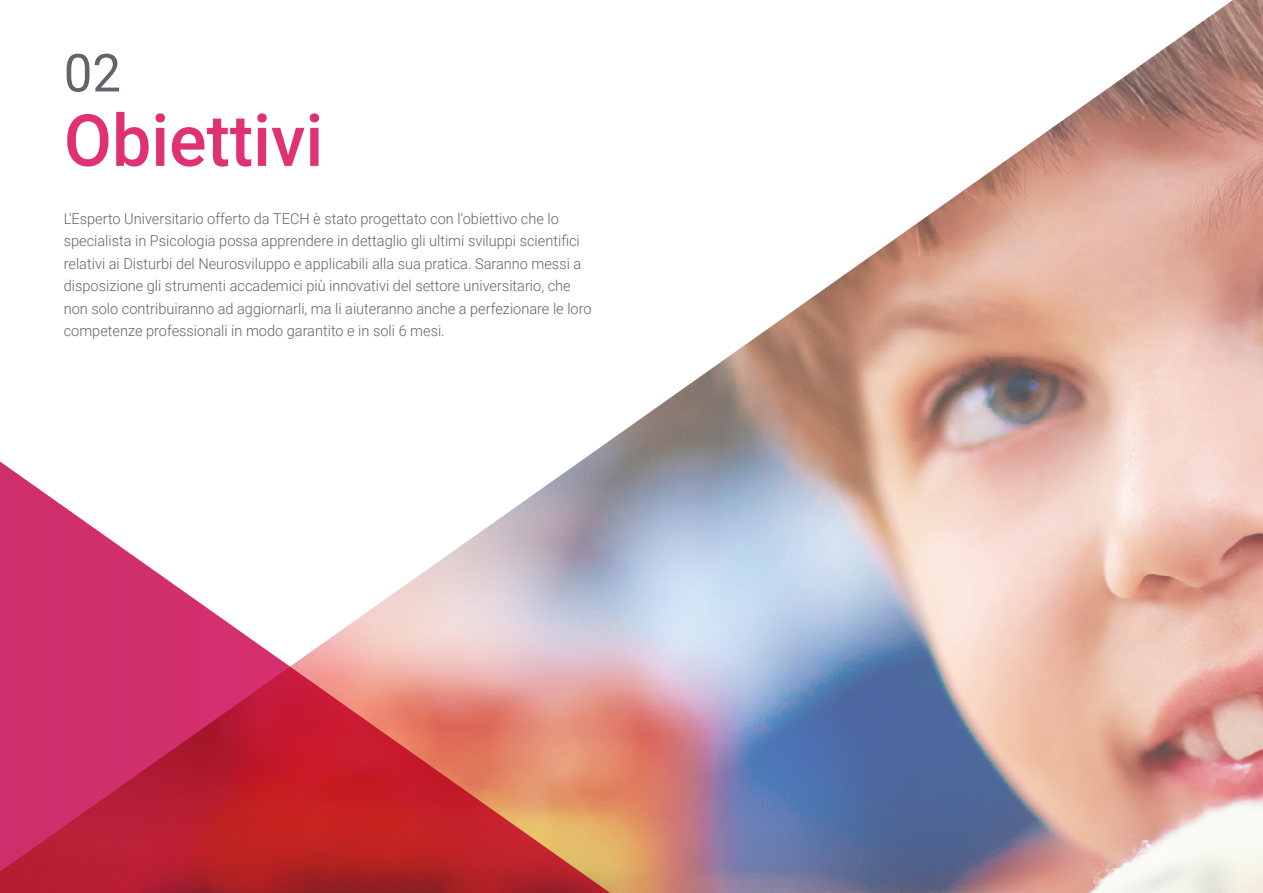
<style>
.page{position:relative;width:1263px;height:893px;background:#fff}
.page>*{position:absolute;margin:0;border:0;box-sizing:border-box;transform-origin:0 0}
.t1{font:500 72px "Roboto";color:#df3174}
.t2{font:52.5px "Roboto";color:#61646a}
.t3{font:300 15px/22.5px "Roboto";color:#61646a}
</style>
<div class="page">
<img style="left:602px;top:0;width:661px;height:893px">
<svg style="left:0;top:446px;width:640px;height:447px"></svg>
<h2 class="t2" style="left:64px;top:36px;width:59px">02</h2>
<h1 class="t1" style="left:64px;top:90px;width:261px">Obiettivi</h1>
<p class="t3" style="left:64px;top:207px;width:529px">L'Esperto Universitario offerto da TECH è stato progettato con l'obiettivo che lo specialista in Psicologia possa apprendere in dettaglio gli ultimi sviluppi scientifici relativi ai Disturbi del Neurosviluppo e applicabili alla sua pratica. Saranno messi a disposizione gli strumenti accademici più innovativi del settore universitario, che non solo contribuiranno ad aggiornarli, ma li aiuteranno anche a perfezionare le loro competenze professionali in modo garantito e in soli 6 mesi.</p>
</div>
